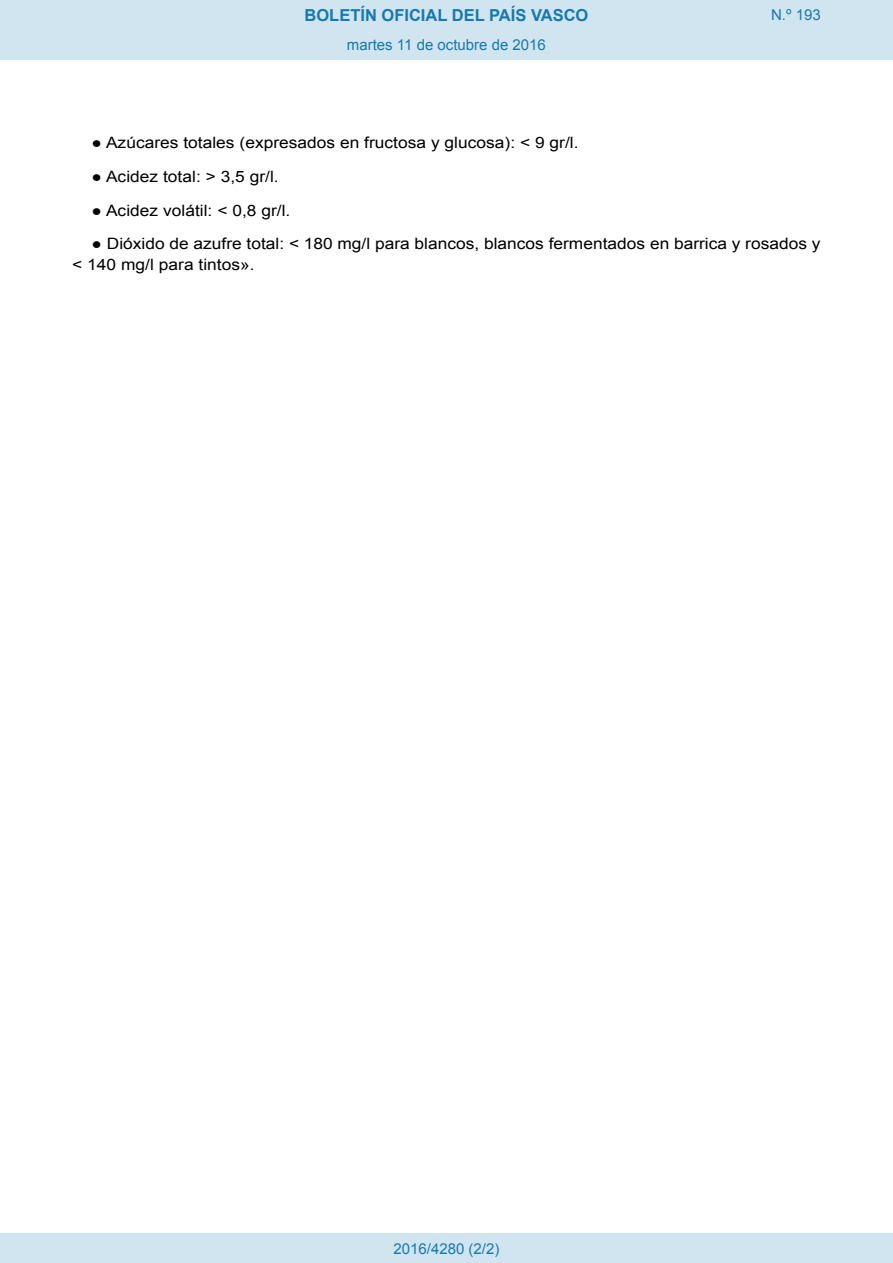
<style>
.page{position:relative;width:893px;height:1263px;background:#fff}
.page>*{position:absolute;margin:0;border:0;box-sizing:border-box;transform-origin:0 0}
.t1{font:700 16.5px "Arial";color:#1879ad}
.BOPVDetalle{font:15.6px/21px "Arial";color:#000;scale:1.11 1}
.Paginacion_Centro{font:15px "Arial";color:#1879ad}
</style>
<div class="page">
<div style="left:0;top:0;width:893px;height:60px;background:#d0e5f0"></div>
<div style="left:0;top:1233px;width:893px;height:30px;background:#d0e5f0"></div>
<p class="t1" style="left:305px;top:4px;width:285px">BOLETÍN OFICIAL DEL PAÍS VASCO</p>
<p class="Paginacion_Centro" style="left:347px;top:35px;width:201px">martes 11 de octubre de 2016</p>
<p class="Paginacion_Centro" style="left:771px;top:5px;width:51px">N.º 193</p>
<p class="BOPVDetalle" style="left:92px;top:132px;width:440px">● Azúcares totales (expresados en fructosa y glucosa): &lt; 9 gr/l.</p>
<p class="BOPVDetalle" style="left:92px;top:166px;width:170px">● Acidez total: &gt; 3,5 gr/l.</p>
<p class="BOPVDetalle" style="left:92px;top:200px;width:181px">● Acidez volátil: &lt; 0,8 gr/l.</p>
<p class="BOPVDetalle" style="left:72px;top:234px;width:676px;text-indent:19px">● Dióxido de azufre total: &lt; 180 mg/l para blancos, blancos fermentados en barrica y rosados y &lt; 140 mg/l para tintos».</p>
<p class="Paginacion_Centro" style="left:393px;top:1238px;width:107px">2016/4280 (2/2)</p>
</div>
